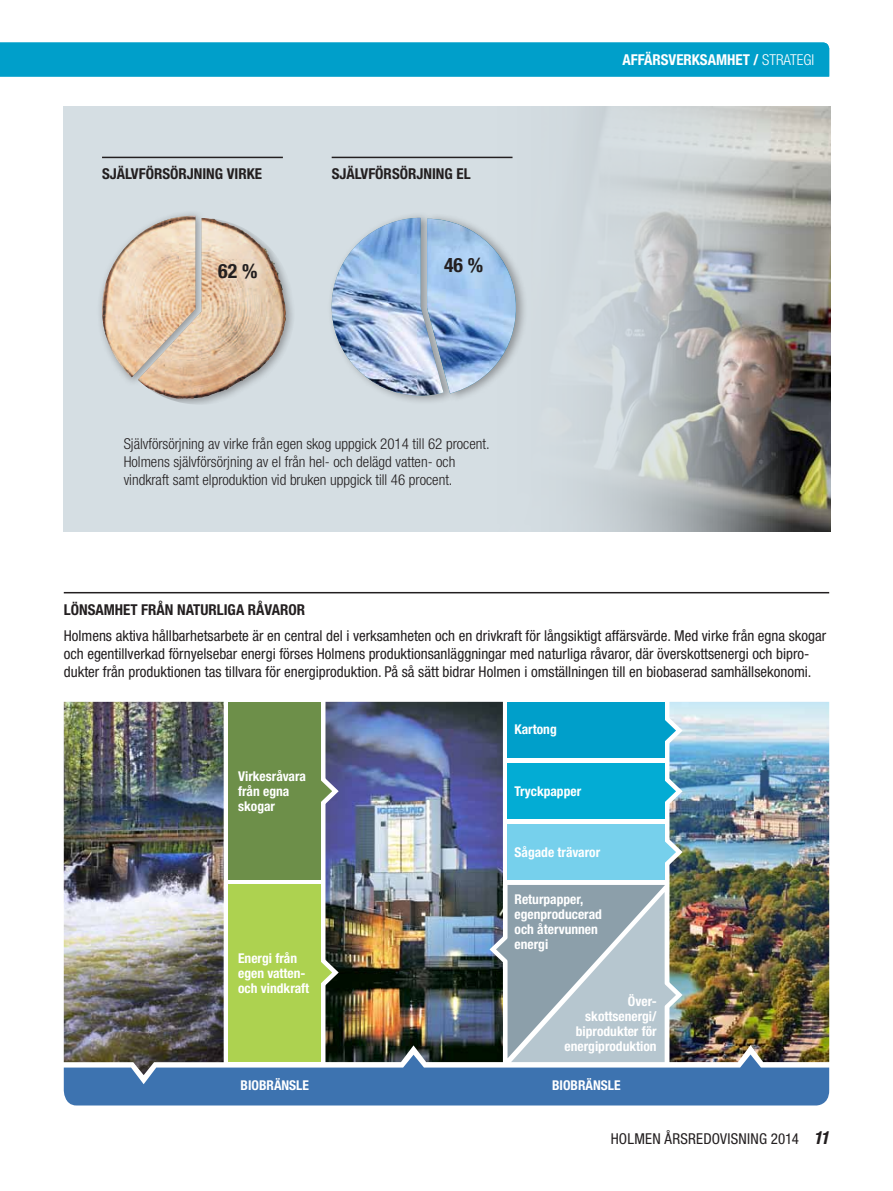
<style>
.page{position:relative;width:893px;height:1191px;background:#fff}
.page>*{position:absolute;margin:0;border:0;box-sizing:border-box;transform-origin:0 0}
.t1{font:700 condensed 19.8px "Helvetica Neue LT Std";color:#231f20}
._2013_Notis_brödtext{font:condensed 15px/18px "Helvetica Neue LT Std";color:#231f20}
._2013_Notis_brödtext-2{font:300 condensed 15px/18px "Helvetica Neue LT Std";color:#231f20}
._2013_Notisrubrik_LI{font:700 condensed 15px "Helvetica Neue LT Std";color:#231f20}
._2013_Vinjett{font:700 condensed 15px "Helvetica Neue LT Std";color:#fff}
.t2{font:700 condensed 13.5px/15px "Helvetica Neue LT Std";color:#fff}
.s1{font-weight:300}
.s2{font-weight:700;font-style:italic;font-size:18px}
</style>
<div class="page">
<div style="left:64px;top:106px;width:765px;height:425px;background:#d5dee3"></div>
<img style="left:497px;top:106px;width:334px;height:425px">
<div style="left:0;top:43px;width:829px;height:34px;background:#009fca"></div>
<img style="left:64px;top:703px;width:765px;height:402px">
<hr style="left:64px;top:592px;width:765px;height:1px;background:#231f20">
<hr style="left:332px;top:157px;width:180px;height:1px;background:#231f20">
<hr style="left:102px;top:157px;width:181px;height:1px;background:#231f20">
<div style="left:328px;top:212px;width:127px;height:193px;background:#231f20;opacity:.4"></div>
<div style="left:423px;top:213px;width:105px;height:189px;background:#231f20;opacity:.4"></div>
<img style="left:328px;top:218px;width:188px;height:187px">
<img style="left:427px;top:219px;width:89px;height:174px">
<div style="left:96px;top:210px;width:110px;height:177px;background:#231f20;opacity:.4"></div>
<div style="left:92px;top:216px;width:103px;height:161px;background:#d5dee3"></div>
<img style="left:100px;top:216px;width:95px;height:161px">
<div style="left:138px;top:218px;width:157px;height:187px;background:#231f20;opacity:.4"></div>
<img style="left:138px;top:311px;width:127px;height:88px">
<p class="_2013_Notisrubrik_LI" style="left:102px;top:165px;width:162px">SJÄLVFÖRSÖRJNING VIRKE</p>
<p class="_2013_Notisrubrik_LI" style="left:332px;top:165px;width:140px">SJÄLVFÖRSÖRJNING EL</p>
<p class="t1" style="left:218px;top:258px;width:41px">62 %</p>
<p class="t1" style="left:444px;top:253px;width:41px">46 %</p>
<p class="_2013_Notis_brödtext-2" style="left:124px;top:434px;width:367px">Självförsörjning av virke från egen skog uppgick 2014 till 62 procent.</p>
<p class="_2013_Notis_brödtext-2" style="left:124px;top:452px;width:333px">Holmens självförsörjning av el från hel- och delägd vatten- och vindkraft samt elproduktion vid bruken uppgick till 46 procent.</p>
<p class="_2013_Vinjett" style="left:622px;top:51px;width:193px">AFFÄRSVERKSAMHET / <span class="s1">STRATEGI</span></p>
<p class="_2013_Notisrubrik_LI" style="left:64px;top:600px;width:243px">LÖNSAMHET FRÅN NATURLIGA RÅVAROR</p>
<p class="_2013_Notis_brödtext" style="left:64px;top:627px;width:764px">Holmens aktiva hållbarhetsarbete är en central del i verksamheten och en drivkraft för långsiktigt affärsvärde. Med virke från egna skogar och egentillverkad förnyelsebar energi förses Holmens produktionsanläggningar med naturliga råvaror, där överskottsenergi och bipro&shy;dukter från produktionen tas tillvara för energiproduktion. På så sätt bidrar Holmen i omställningen till en biobaserad samhällsekonomi.</p>
<p class="t2" style="left:238px;top:768px;width:69px">Virkesråvara från egna skogar</p>
<p class="t2" style="left:238px;top:950px;width:73px">Energi från egen vatten&shy;och vindkraft</p>
<p class="t2" style="left:514px;top:721px;width:44px">Kartong</p>
<p class="t2" style="left:514px;top:784px;width:68px">Tryckpapper</p>
<p class="t2" style="left:514px;top:844px;width:87px">Sågade trävaror</p>
<p class="t2" style="left:514px;top:891px;width:89px">Returpapper, egenproducerad och återvunnen energi</p>
<p class="t2" style="left:564px;top:993px;width:94px;text-align:right">Över&shy;skottsenergi/ biprodukter för energiproduktion</p>
<p class="t2" style="left:241px;top:1077px;width:70px">BIOBRÄNSLE</p>
<p class="t2" style="left:552px;top:1077px;width:70px">BIOBRÄNSLE</p>
<p class="_2013_Notis_brödtext" style="left:611px;top:1129px;width:220px">HOLMEN ÅRSREDOVISNING 2014 <span class="s2">11</span></p>
</div>
